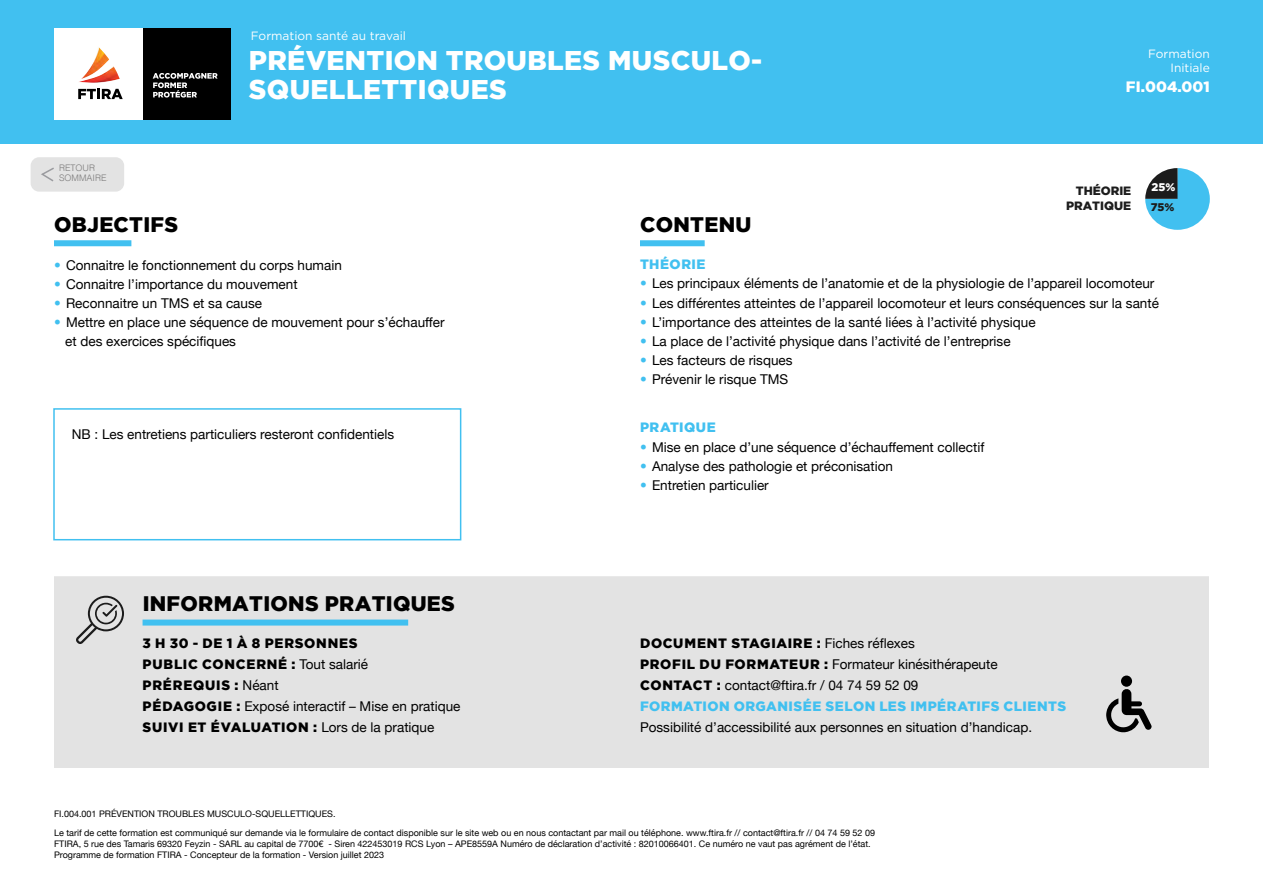
<style>
.page{position:relative;width:1263px;height:893px;background:#fff}
.page>*{position:absolute;margin:0;border:0;box-sizing:border-box;transform-origin:0 0}
.t1{font:900 27px/28.8px "Gotham";letter-spacing:.015em;color:#fff}
.t2{font:900 21px "Gotham";letter-spacing:.015em;color:#000}
.t3{font:900 15px "Gotham";color:#fff}
.t4{font:13.5px/19.2px "Helvetica Neue";color:#000}
.t5{font:900 13.5px/21px "Gotham";letter-spacing:.055em;color:#000}
.t6{font:900 13.5px "Gotham";letter-spacing:.035em;color:#41c0f0}
.t7{font:12px/14.4px "Gotham";color:#fff;text-align:right}
.t8{font:900 12px "Gotham";color:#1c1c1c}
.t9{font:900 11.1px "Gotham";color:#1c1c1c}
.t10{font:900 11.1px "Gotham";color:#fff}
.t11{font:9px/10.8px "Helvetica Neue";color:#000}
.t12{font:300 9px/10.5px "Helvetica";color:#7c7b7b}
.s1{font-family:"Helvetica";font-weight:300;color:#41c0f0}
.s2{font-family:"Helvetica Neue";font-weight:400}
.s3{font-family:"Gotham";font-weight:900}
</style>
<div class="page">
<div style="left:0;top:0;width:1263px;height:143px;background:#41c0f0"></div>
<div style="left:54px;top:28px;width:90px;height:92px;background:#fff"></div>
<div style="left:144px;top:28px;width:87px;height:92px;background:#000"></div>
<svg style="left:78px;top:89px;width:45px;height:10px"></svg>
<img style="left:79px;top:47px;width:41px;height:36px">
<svg style="left:153px;top:73px;width:65px;height:25px"></svg>
<div style="left:640px;top:240px;width:65px;height:6px;background:#41c0f0"></div>
<div style="left:54px;top:240px;width:77px;height:6px;background:#41c0f0"></div>
<div style="left:64px;top:586px;width:1135px;height:172px;background:#e3e3e3"></div>
<div style="left:143px;top:620px;width:265px;height:6px;background:#41c0f0"></div>
<div style="left:54px;top:576px;width:1155px;height:192px;border:20px solid #e3e3e3"></div>
<svg style="left:76px;top:596px;width:48px;height:48px"></svg>
<div style="left:53px;top:408px;width:408px;height:132px;border:2px solid #41c0f0"></div>
<svg style="left:1106px;top:689px;width:45px;height:43px"></svg>
<div style="left:1121px;top:675px;width:11px;height:12px;background:#000;border-radius:50%"></div>
<svg style="left:1145px;top:168px;width:65px;height:62px"></svg>
<div style="left:31px;top:157px;width:93px;height:35px;background:#e3e3e3;border-radius:9px"></div>
<svg style="left:41px;top:167px;width:13px;height:15px"></svg>
<p class="t12" style="left:59px;top:162px;width:49px">RETOUR<br>SOMMAIRE</p>
<p class="t7" style="left:251px;top:28px;width:157px">Formation santé au travail</p>
<h1 class="t1" style="left:249px;top:45px;width:515px">PRÉVENTION TROUBLES MUSCULO-<br>SQUELLETTIQUES</h1>
<p class="t7" style="left:1148px;top:46px;width:63px">Formation<br>Initiale</p>
<p class="t3" style="left:1126px;top:78px;width:85px">FI.004.001</p>
<p class="t8" style="left:1076px;top:184px;width:57px">THÉORIE</p>
<p class="t10" style="left:1151px;top:181px;width:25px">25%</p>
<p class="t8" style="left:1066px;top:199px;width:67px">PRATIQUE</p>
<p class="t9" style="left:1151px;top:200px;width:25px">75%</p>
<h2 class="t2" style="left:54px;top:212px;width:126px">OBJECTIFS</h2>
<p class="t4" style="left:54px;top:256px;width:289px"><span class="s1">•</span> Connaitre le fonctionnement du corps humain</p>
<p class="t4" style="left:54px;top:275px;width:245px"><span class="s1">•</span> Connaitre l’importance du mouvement</p>
<p class="t4" style="left:54px;top:294px;width:210px"><span class="s1">•</span> Reconnaitre un TMS et sa cause</p>
<p class="t4" style="left:65px;top:313px;width:381px;text-indent:-11px"><span class="s1">•</span> Mettre en place une séquence de mouvement pour s’échauffer et des exercices spécifiques</p>
<p class="t4" style="left:72px;top:425px;width:324px">NB : Les entretiens particuliers resteront confidentiels</p>
<h2 class="t2" style="left:143px;top:591px;width:314px">INFORMATIONS PRATIQUES</h2>
<p class="t5" style="left:143px;top:633px;width:227px">3 H 30 - DE 1 À 8 PERSONNES<br>PUBLIC CONCERNÉ : <span class="s2">Tout salarié<br></span>PRÉREQUIS : <span class="s2">Néant</span></p>
<p class="t4" style="left:143px;top:698px;width:319px"><span class="s3">PÉDAGOGIE :</span> Exposé interactif – Mise en pratique</p>
<p class="t5" style="left:143px;top:717px;width:293px">SUIVI ET ÉVALUATION : <span class="s2">Lors de la pratique</span></p>
<p class="t11" style="left:54px;top:809px;width:283px">FI.004.001 PRÉVENTION TROUBLES MUSCULO-SQUELLETTIQUES.</p>
<h2 class="t2" style="left:640px;top:212px;width:113px">CONTENU</h2>
<p class="t6" style="left:640px;top:257px;width:67px">THÉORIE</p>
<p class="t4" style="left:640px;top:275px;width:516px"><span class="s1">•</span> Les principaux éléments de l’anatomie et de la physiologie de l’appareil locomoteur</p>
<p class="t4" style="left:640px;top:294px;width:520px"><span class="s1">•</span> Les différentes atteintes de l’appareil locomoteur et leurs conséquences sur la santé</p>
<p class="t4" style="left:640px;top:313px;width:397px"><span class="s1">•</span> L’importance des atteintes de la santé liées à l’activité physique</p>
<p class="t4" style="left:640px;top:332px;width:372px"><span class="s1">•</span> La place de l’activité physique dans l’activité de l’entreprise</p>
<p class="t4" style="left:640px;top:352px;width:154px"><span class="s1">•</span> Les facteurs de risques</p>
<p class="t4" style="left:640px;top:371px;width:150px"><span class="s1">•</span> Prévenir le risque TMS</p>
<p class="t6" style="left:640px;top:420px;width:77px">PRATIQUE</p>
<p class="t4" style="left:640px;top:438px;width:346px"><span class="s1">•</span> Mise en place d’une séquence d’échauffement collectif</p>
<p class="t4" style="left:640px;top:457px;width:255px"><span class="s1">•</span> Analyse des pathologie et préconisation</p>
<p class="t4" style="left:640px;top:476px;width:130px"><span class="s1">•</span> Entretien particulier</p>
<p class="t5" style="left:640px;top:632px;width:276px">DOCUMENT STAGIAIRE : <span class="s2">Fiches réflexes</span></p>
<p class="t4" style="left:640px;top:654px;width:359px;line-height:21px"><span class="s3">PROFIL DU FORMATEUR :</span> Formateur kinésithérapeute<br><span class="s3">CONTACT :</span> contact@ftira.fr / 04 74 59 52 09</p>
<p class="t6" style="left:640px;top:698px;width:428px">FORMATION ORGANISÉE SELON LES IMPÉRATIFS CLIENTS</p>
<p class="t4" style="left:640px;top:718px;width:394px">Possibilité d’accessibilité aux personnes en situation d’handicap.</p>
<p class="t11" style="left:54px;top:828px;width:823px">Le tarif de cette formation est communiqué sur demande via le formulaire de contact disponible sur le site web ou en nous contactant par mail ou téléphone. www.ftira.fr // contact@ftira.fr // 04 74 59 52 09<br>FTIRA, 5 rue des Tamaris 69320 Feyzin - SARL au capital de 7700€ - Siren 422453019 RCS Lyon – APE8559A Numéro de déclaration d’activité : 82010066401. Ce numéro ne vaut pas agrément de l’état.<br>Programme de formation FTIRA - Concepteur de la formation - Version juillet 2023</p>
</div>
